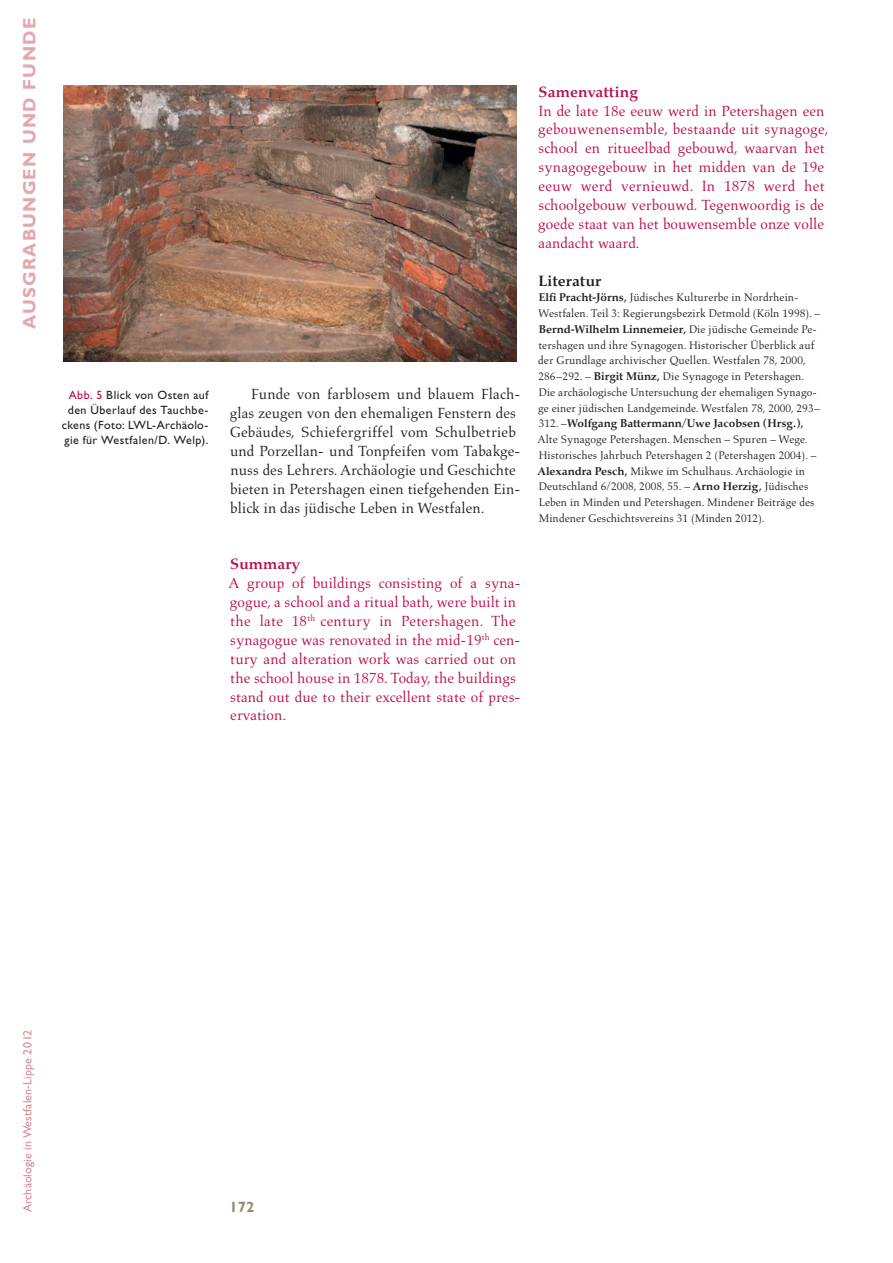
<style>
.page{position:relative;width:893px;height:1263px;background:#fff}
.page>*{position:absolute;margin:0;border:0;box-sizing:border-box;transform-origin:0 0}
.t1{font:18px "Gill Sans Std Bold 6";letter-spacing:.07em;color:#e3a7ac}
.t2{font:15px/18.9px "Aldus LT Std";letter-spacing:.005em;color:#ba0e51}
.t3{font:15px/18.9px "Aldus LT Std";letter-spacing:.005em;color:#231f20}
.t4{font:700 15px "Aldus Nova";letter-spacing:.015em;color:#ba0e51}
.t5{font:700 15px "Aldus Nova";letter-spacing:.015em;color:#231f20}
.t6{font:15px "Gill Sans Std Bold 2";color:#9c8c6f}
.t7{font:12px/15px "Gill Sans Std 3";letter-spacing:.035em;color:#231f20;text-align:center}
.t8{font:12px "Gill Sans Std 8";letter-spacing:.01em;color:#d88a93}
.t9{font:11.25px/15.8px "Aldus LT Std";letter-spacing:.01em;color:#231f20}
.t10{font:700 11.25px "Aldus Nova";color:#231f20}
.s1{color:#ba0e51}
.s2{font-family:"Aldus Nova Bold 2"}
.s3{font-family:"Aldus LT Std";font-weight:400}
.s4{font-family:"Aldus Nova";font-weight:700}
</style>
<div class="page">
<img style="left:64px;top:85px;width:453px;height:276px">
<h1 class="t1" style="left:19px;top:329px;width:312px;rotate:-90deg">AUSGRABUNGEN UND FUNDE</h1>
<p class="t7" style="left:62px;top:387px;width:148px"><span class="s1">Abb. 5</span> Blick von Osten auf den Überlauf des Tauchbe&shy;ckens (Foto: LWL-Archäolo&shy;gie für Westfalen/D. Welp).</p>
<p class="t3" style="left:230px;top:385px;width:292px;text-indent:21px">Funde von farblosem und blauem Flach&shy;glas zeugen von den ehemaligen Fenstern des Gebäudes, Schiefergriffel vom Schulbetrieb und Porzellan- und Tonpfeifen vom Tabakge&shy;nuss des Lehrers. Archäologie und Geschichte bieten in Petershagen einen tiefgehenden Ein&shy;blick in das jüdische Leben in Westfalen.</p>
<h2 class="t4" style="left:230px;top:555px;width:71px">Summary</h2>
<p class="t2" style="left:228px;top:574px;width:294px">A group of buildings consisting of a syna&shy;gogue, a school and a ritual bath, were built in the late 18<sup>th</sup> century in Petershagen. The synagogue was renovated in the mid-19<sup>th</sup> cen&shy;tury and alteration work was carried out on the school house in 1878. Today, the buildings stand out due to their excellent state of pres&shy;ervation.</p>
<h2 class="t4" style="left:538px;top:83px;width:101px">Samenvatting</h2>
<p class="t2" style="left:538px;top:101px;width:292px">In de late 18e eeuw werd in Petershagen een gebouwenensemble, bestaande uit synagoge, school en ritueelbad gebouwd, waarvan het synagogegebouw in het midden van de 19e eeuw werd vernieuwd. In 1878 werd het schoolgebouw verbouwd. Tegenwoordig is de goede staat van het bouwensemble onze volle aandacht waard.</p>
<h2 class="t5" style="left:538px;top:272px;width:65px">Literatur</h2>
<p class="t9" style="left:538px;top:290px;width:283px"><span class="s2">Elfi Pracht-Jörns,</span> Jüdisches Kulturerbe in Nordrhein-<br>Westfalen. Teil 3: Regierungsbezirk Detmold (Köln 1998). –</p>
<p class="t10" style="left:539px;top:322px;width:280px">Bernd-Wilhelm Linnemeier, <span class="s3">Die jüdische Gemeinde Pe-</span></p>
<p class="t9" style="left:538px;top:337px;width:284px">tershagen und ihre Synagogen. Historischer Überblick auf der Grundlage archivischer Quellen. Westfalen 78, 2000, 286–292. – <span class="s4">Birgit Münz,</span> Die Synagoge in Petershagen.<br>Die archäologische Untersuchung der ehemaligen Synago&shy;ge einer jüdischen Landgemeinde. Westfalen 78, 2000, 293–</p>
<p class="t10" style="left:539px;top:417px;width:266px"><span class="s3">312. –</span>Wolfgang Battermann/Uwe Jacobsen (Hrsg.),</p>
<p class="t9" style="left:537px;top:432px;width:280px">Alte Synagoge Petershagen. Menschen – Spuren – Wege.<br>Historisches Jahrbuch Petershagen 2 (Petershagen 2004). – <span class="s4">Alexandra Pesch,</span> Mikwe im Schulhaus. Archäologie in Deutschland 6/2008, 2008, 55. – <span class="s4">Arno Herzig,</span> Jüdisches Leben in Minden und Petershagen. Mindener Beiträge des Mindener Geschichtsvereins 31 (Minden 2012).</p>
<p class="t8" style="left:21px;top:1212px;width:184px;rotate:-90deg">Archäologie in Westfalen-Lippe 2012</p>
<h2 class="t6" style="left:230px;top:1198px;width:26px">172</h2>
</div>
